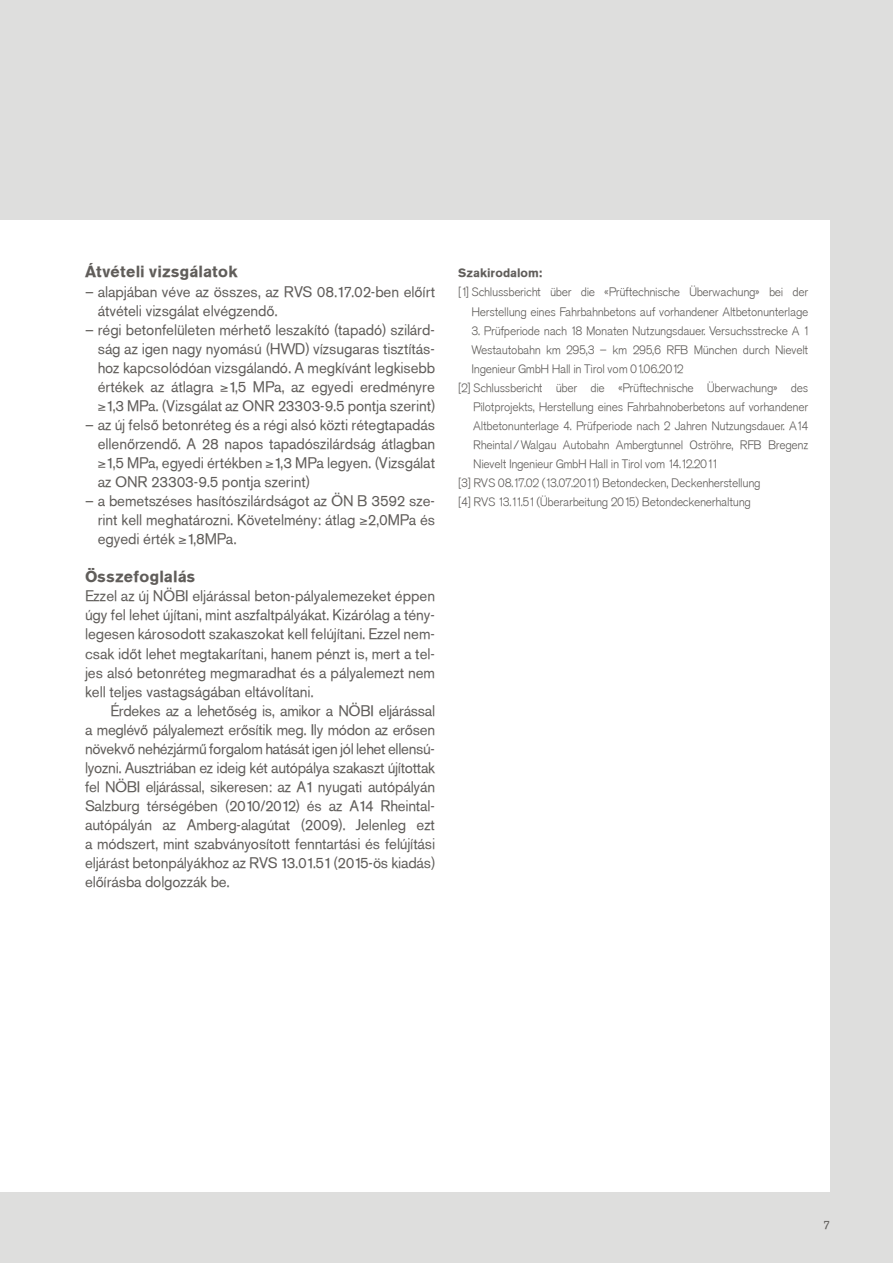
<style>
.page{position:relative;width:893px;height:1263px;background:#dededd}
.page>*{position:absolute;margin:0;border:0;box-sizing:border-box;transform-origin:0 0}
.t1{font:700 15.75px "Akzidenz Grotesk PFL";letter-spacing:.02em;color:#605d5a}
.t2{font:15px/19px "Akzidenz Grotesk PFL";letter-spacing:.015em;color:#605d5a;text-align:justify}
.t3{font:12px/19px "Akzidenz Grotesk Lt PFL";letter-spacing:.01em;color:#605d5a;text-align:right}
.t4{font:700 12px "Akzidenz Grotesk PFL";letter-spacing:.015em;color:#605d5a}
.t5{font:12px "Akzidenz Grotesk PFL";color:#605d5a}
</style>
<div class="page">
<div style="left:0;top:220px;width:829px;height:971px;background:#fff"></div>
<p class="t1" style="left:85px;top:262px;width:154px">Átvételi vizsgálatok</p>
<p class="t2" style="left:98px;top:282px;width:339px;text-indent:-13px">– alapjában véve az összes, az RVS 08.17.02-ben előírt átvételi vizsgálat elvégzendő.</p>
<p class="t2" style="left:98px;top:320px;width:339px;text-indent:-13px">– régi betonfelületen mérhető leszakító (tapadó) szilárd&shy;ság az igen nagy nyomású (HWD) vízsugaras tisztítás&shy;hoz kapcsolódóan vizsgálandó. A megkívánt legkisebb értékek az átlagra ≥1,5 MPa, az egyedi eredményre ≥1,3 MPa. (Vizsgálat az ONR 23303-9.5 pontja szerint)</p>
<p class="t2" style="left:98px;top:415px;width:339px;text-indent:-13px">– az új felső betonréteg és a régi alsó közti rétegtapadás ellenőrzendő. A 28 napos tapadószilárdság átlagban ≥1,5 MPa, egyedi értékben ≥1,3 MPa legyen. (Vizsgálat az ONR 23303-9.5 pontja szerint)</p>
<p class="t2" style="left:98px;top:491px;width:339px;text-indent:-13px">– a bemetszéses hasítószilárdságot az ÖN B 3592 sze&shy;rint kell meghatározni. Követelmény: átlag ≥2,0MPa és egyedi érték ≥1,8MPa.</p>
<p class="t1" style="left:85px;top:567px;width:112px">Összefoglalás</p>
<p class="t2" style="left:85px;top:587px;width:351px">Ezzel az új NÖBI eljárással beton-pályalemezeket éppen úgy fel lehet újítani, mint aszfaltpályákat. Kizárólag a tény&shy;legesen károsodott szakaszokat kell felújítani. Ezzel nem&shy;csak időt lehet megtakarítani, hanem pénzt is, mert a tel&shy;jes alsó betonréteg megmaradhat és a pályalemezt nem kell teljes vastagságában eltávolítani.</p>
<p class="t2" style="left:85px;top:701px;width:351px;text-indent:26px">Érdekes az a lehetőség is, amikor a NÖBI eljárással a meglévő pályalemezt erősítik meg. Ily módon az erősen növekvő nehézjármű forgalom hatását igen jól lehet ellensú&shy;lyozni. Ausztriában ez ideig két autópálya szakaszt újítottak fel NÖBI eljárással, sikeresen: az A1 nyugati autópályán Salzburg térségében (2010/2012) és az A14 Rheintal&shy;autópályán az Amberg-alagútat (2009). Jelenleg ezt a módszert, mint szabványosított fenntartási és felújítási eljárást betonpályákhoz az RVS 13.01.51 (2015-ös kiadás) előírásba dolgozzák be.</p>
<p class="t4" style="left:458px;top:266px;width:85px">Szakirodalom:</p>
<p class="t3" style="left:458px;top:283px;width:351px">[1] Schlussbericht über die «Prüftechnische Überwachung» bei der<br>Herstellung eines Fahrbahnbetons auf vorhandener Altbetonunterlage</p>
<p class="t3" style="left:472px;top:321px;width:338px">3. Prüfperiode nach 18 Monaten Nutzungsdauer. Versuchsstrecke A 1</p>
<p class="t3" style="left:472px;top:340px;width:338px">Westautobahn km 295,3 – km 295,6 RFB München durch Nievelt</p>
<p class="t3" style="left:472px;top:359px;width:213px">Ingenieur GmbH Hall in Tirol vom 01.06.2012</p>
<p class="t3" style="left:458px;top:378px;width:351px">[2] Schlussbericht über die «Prüftechnische Überwachung» des</p>
<p class="t3" style="left:473px;top:397px;width:336px">Pilotprojekts, Herstellung eines Fahrbahnoberbetons auf vorhandener</p>
<p class="t3" style="left:473px;top:416px;width:336px">Altbetonunterlage 4. Prüfperiode nach 2 Jahren Nutzungsdauer. A14</p>
<p class="t3" style="left:473px;top:435px;width:336px">Rheintal / Walgau Autobahn Ambergtunnel Oströhre, RFB Bregenz</p>
<p class="t3" style="left:473px;top:454px;width:245px">Nievelt Ingenieur GmbH Hall in Tirol vom 14.12.2011</p>
<p class="t3" style="left:458px;top:473px;width:303px">[3] RVS 08.17.02 (13.07.2011) Betondecken, Deckenherstellung</p>
<p class="t3" style="left:458px;top:493px;width:294px">[4] RVS 13.11.51 (Überarbeitung 2015) Betondeckenerhaltung</p>
<p class="t5" style="left:823px;top:1217px;width:8px">7</p>
</div>
